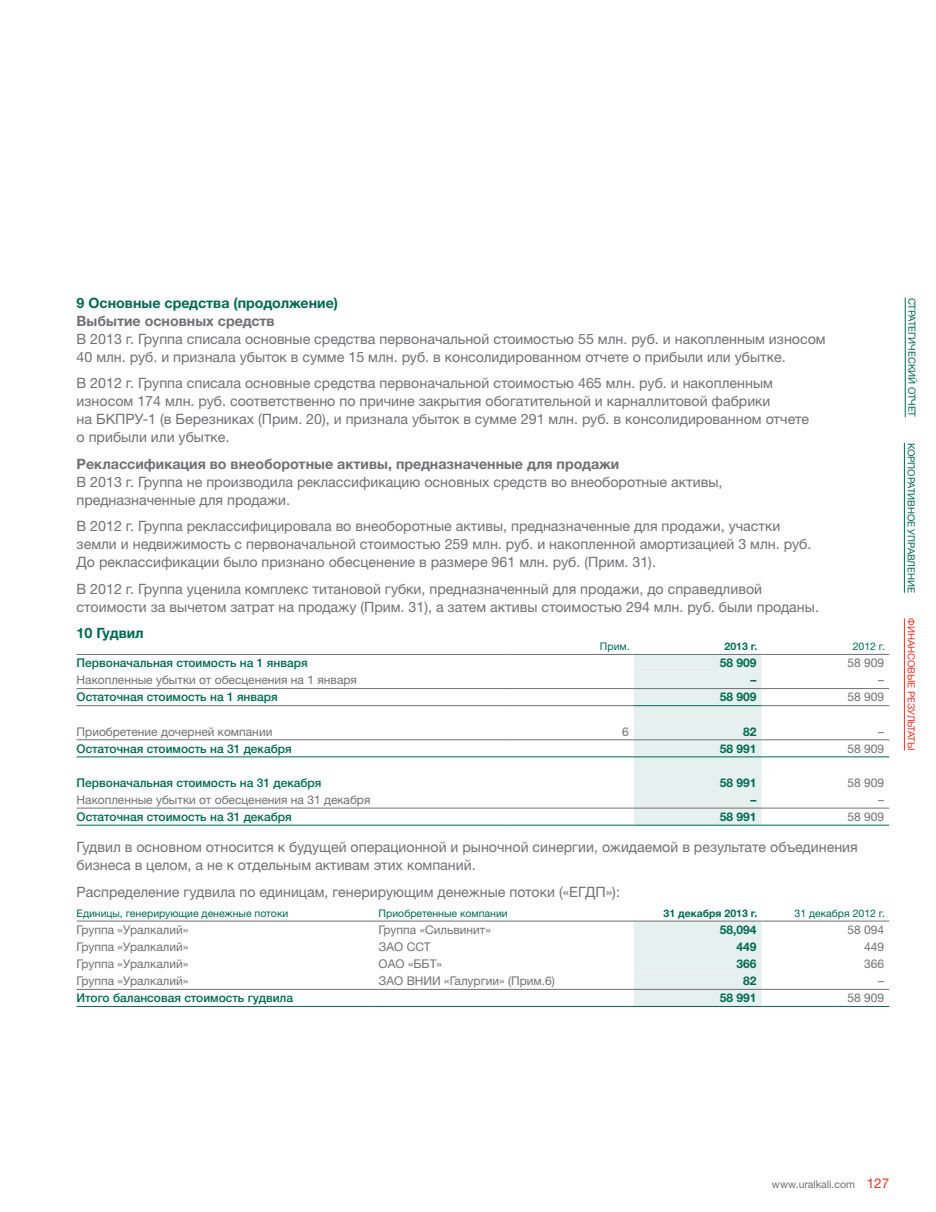
<style>
.page{position:relative;width:936px;height:1212px;background:#fff}
.page>*{position:absolute;margin:0;border:0;box-sizing:border-box;transform-origin:0 0}
.t1{font:14.25px/18px "Helvetica Neue LTW1 G";color:#717073}
.t2{font:700 14.25px "Helvetica Neue LTW1 G";color:#717073}
.t3{font:700 14.25px "Helvetica Neue LTW1 G";color:#006a51}
.t4{font:12px "Helvetica Neue LTW1 G";color:#717073}
.t5{font:500 12px "Helvetica Neue LTW1 G";color:#006a51}
.t6{font:700 12px "Helvetica Neue LTW1 G";color:#006a51}
.t7{font:10.5px "Helvetica Neue LTW1 G";color:#006a51}
.t8{font:700 10.5px "Helvetica Neue LTW1 G";color:#006a51}
.t9{font:10.5px "Helvetica Neue LTW1 G";color:#717073}
.t10{font:9.75px "Helvetica Neue LTW1 G";letter-spacing:-.01em;color:#006a51}
.t11{font:9.75px "Helvetica Neue LTW1 G";letter-spacing:-.01em;color:#ee3124}
.s1{font-size:13.5px;color:#ee3124}
</style>
<div class="page">
<hr style="left:904px;top:298px;width:1px;height:119px;background:#006a51">
<hr style="left:903px;top:443px;width:1px;height:150px;background:#006a51">
<hr style="left:903px;top:618px;width:1px;height:132px;background:#ee3124">
<div style="left:634px;top:655px;width:127px;height:170px;background:#e6f0ee"></div>
<hr style="left:77px;top:654px;width:429px;height:1px;background:#717073">
<hr style="left:506px;top:654px;width:128px;height:1px;background:#717073">
<hr style="left:634px;top:654px;width:127px;height:1px;background:#717073">
<hr style="left:761px;top:654px;width:128px;height:1px;background:#717073">
<hr style="left:77px;top:688px;width:429px;height:1px;background:#717073">
<hr style="left:506px;top:688px;width:128px;height:1px;background:#717073">
<hr style="left:634px;top:688px;width:127px;height:1px;background:#717073">
<hr style="left:761px;top:688px;width:128px;height:1px;background:#717073">
<hr style="left:77px;top:705px;width:429px;height:1px;background:#717073">
<hr style="left:506px;top:705px;width:128px;height:1px;background:#717073">
<hr style="left:761px;top:705px;width:128px;height:1px;background:#717073">
<hr style="left:77px;top:739px;width:429px;height:1px;background:#717073">
<hr style="left:506px;top:739px;width:128px;height:1px;background:#717073">
<hr style="left:634px;top:739px;width:127px;height:1px;background:#717073">
<hr style="left:761px;top:739px;width:128px;height:1px;background:#717073">
<hr style="left:77px;top:808px;width:429px;height:1px;background:#717073">
<hr style="left:506px;top:808px;width:128px;height:1px;background:#717073">
<hr style="left:634px;top:808px;width:127px;height:1px;background:#717073">
<hr style="left:761px;top:808px;width:128px;height:1px;background:#717073">
<hr style="left:634px;top:705px;width:127px;height:1px;background:#006a51">
<hr style="left:77px;top:756px;width:429px;height:1px;background:#006a51">
<hr style="left:506px;top:756px;width:128px;height:1px;background:#006a51">
<hr style="left:634px;top:756px;width:127px;height:1px;background:#006a51">
<hr style="left:761px;top:756px;width:128px;height:1px;background:#006a51">
<hr style="left:77px;top:825px;width:429px;height:1px;background:#006a51">
<hr style="left:506px;top:825px;width:128px;height:1px;background:#006a51">
<hr style="left:634px;top:825px;width:127px;height:1px;background:#006a51">
<hr style="left:761px;top:825px;width:128px;height:1px;background:#006a51">
<div style="left:634px;top:922px;width:127px;height:84px;background:#e6f0ee"></div>
<hr style="left:77px;top:921px;width:301px;height:1px;background:#717073">
<hr style="left:378px;top:921px;width:256px;height:1px;background:#717073">
<hr style="left:634px;top:921px;width:127px;height:1px;background:#717073">
<hr style="left:761px;top:921px;width:128px;height:1px;background:#717073">
<hr style="left:77px;top:989px;width:301px;height:1px;background:#717073">
<hr style="left:378px;top:989px;width:256px;height:1px;background:#717073">
<hr style="left:634px;top:989px;width:127px;height:1px;background:#717073">
<hr style="left:761px;top:989px;width:128px;height:1px;background:#717073">
<hr style="left:77px;top:1006px;width:301px;height:1px;background:#006a51">
<hr style="left:378px;top:1006px;width:256px;height:1px;background:#006a51">
<hr style="left:634px;top:1006px;width:127px;height:1px;background:#006a51">
<hr style="left:761px;top:1006px;width:128px;height:1px;background:#006a51">
<p class="t3" style="left:77px;top:294px;width:263px">9 Основные средства (продолжение)</p>
<p class="t2" style="left:77px;top:312px;width:200px">Выбытие основных средств</p>
<p class="t1" style="left:77px;top:330px;width:750px">В 2013 г. Группа списала основные средства первоначальной стоимостью 55 млн. руб. и накопленным износом<br>40 млн. руб. и признала убыток в сумме 15 млн. руб. в консолидированном отчете о прибыли или убытке.</p>
<p class="t1" style="left:77px;top:374px;width:734px">В 2012 г. Группа списала основные средства первоначальной стоимостью 465 млн. руб. и накопленным износом 174 млн. руб. соответственно по причине закрытия обогатительной и карналлитовой фабрики<br>на БКПРУ-1 (в Березниках (Прим. 20), и признала убыток в сумме 291 млн. руб. в консолидированном отчете о прибыли или убытке.</p>
<p class="t2" style="left:77px;top:455px;width:544px">Реклассификация во внеоборотные активы, предназначенные для продажи</p>
<p class="t1" style="left:77px;top:473px;width:647px">В 2013 г. Группа не производила реклассификацию основных средств во внеоборотные активы, предназначенные для продажи.</p>
<p class="t1" style="left:77px;top:517px;width:736px">В 2012 г. Группа реклассифицировала во внеоборотные активы, предназначенные для продажи, участки земли и недвижимость с первоначальной стоимостью 259 млн. руб. и накопленной амортизацией 3 млн. руб.<br>До реклассификации было признано обесценение в размере 961 млн. руб. (Прим. 31).</p>
<p class="t1" style="left:77px;top:580px;width:743px">В 2012 г. Группа уценила комплекс титановой губки, предназначенный для продажи, до справедливой стоимости за вычетом затрат на продажу (Прим. 31), а затем активы стоимостью 294 млн. руб. были проданы.</p>
<p class="t3" style="left:77px;top:624px;width:69px">10 Гудвил</p>
<p class="t7" style="left:600px;top:640px;width:31px">Прим.</p>
<p class="t8" style="left:724px;top:640px;width:34px">2013 г.</p>
<p class="t7" style="left:852px;top:640px;width:34px">2012 г.</p>
<p class="t5" style="left:77px;top:656px;width:232px">Первоначальная стоимость на 1 января</p>
<p class="t6" style="left:719px;top:655px;width:38px">58 909</p>
<p class="t4" style="left:847px;top:655px;width:38px">58 909</p>
<p class="t4" style="left:77px;top:673px;width:282px">Накопленные убытки от обесценения на 1 января</p>
<p class="t6" style="left:750px;top:673px;width:7px">–</p>
<p class="t4" style="left:878px;top:673px;width:7px">–</p>
<p class="t5" style="left:77px;top:690px;width:203px">Остаточная стоимость на 1 января</p>
<p class="t6" style="left:719px;top:690px;width:38px">58 909</p>
<p class="t4" style="left:847px;top:690px;width:38px">58 909</p>
<p class="t4" style="left:77px;top:724px;width:197px">Приобретение дочерней компании</p>
<p class="t4" style="left:622px;top:724px;width:8px">6</p>
<p class="t6" style="left:743px;top:724px;width:15px">82</p>
<p class="t4" style="left:878px;top:724px;width:7px">–</p>
<p class="t5" style="left:77px;top:741px;width:217px">Остаточная стоимость на 31 декабря</p>
<p class="t6" style="left:719px;top:741px;width:38px">58 991</p>
<p class="t4" style="left:847px;top:741px;width:38px">58 909</p>
<p class="t5" style="left:77px;top:775px;width:246px">Первоначальная стоимость на 31 декабря</p>
<p class="t6" style="left:719px;top:775px;width:38px">58 991</p>
<p class="t4" style="left:847px;top:775px;width:38px">58 909</p>
<p class="t4" style="left:77px;top:792px;width:295px">Накопленные убытки от обесценения на 31 декабря</p>
<p class="t6" style="left:750px;top:792px;width:7px">–</p>
<p class="t4" style="left:878px;top:792px;width:7px">–</p>
<p class="t5" style="left:77px;top:809px;width:217px">Остаточная стоимость на 31 декабря</p>
<p class="t6" style="left:719px;top:809px;width:38px">58 991</p>
<p class="t4" style="left:847px;top:809px;width:38px">58 909</p>
<p class="t1" style="left:77px;top:838px;width:782px">Гудвил в основном относится к будущей операционной и рыночной синергии, ожидаемой в результате объединения бизнеса в целом, а не к отдельным активам этих компаний.</p>
<p class="t1" style="left:77px;top:882px;width:545px">Распределение гудвила по единицам, генерирующим денежные потоки («ЕГДП»):</p>
<p class="t7" style="left:77px;top:906px;width:213px">Единицы, генерирующие денежные потоки</p>
<p class="t7" style="left:378px;top:906px;width:130px">Приобретенные компании</p>
<p class="t8" style="left:663px;top:906px;width:95px">31 декабря 2013 г.</p>
<p class="t7" style="left:794px;top:906px;width:92px">31 декабря 2012 г.</p>
<p class="t4" style="left:77px;top:922px;width:113px">Группа «Уралкалий»</p>
<p class="t4" style="left:378px;top:922px;width:114px">Группа «Сильвинит»</p>
<p class="t6" style="left:719px;top:922px;width:38px">58,094</p>
<p class="t4" style="left:847px;top:922px;width:38px">58 094</p>
<p class="t4" style="left:77px;top:939px;width:113px">Группа «Уралкалий»</p>
<p class="t4" style="left:378px;top:939px;width:54px">ЗАО ССТ</p>
<p class="t6" style="left:736px;top:939px;width:22px">449</p>
<p class="t4" style="left:864px;top:939px;width:22px">449</p>
<p class="t4" style="left:77px;top:956px;width:113px">Группа «Уралкалий»</p>
<p class="t4" style="left:378px;top:956px;width:65px">ОАО «ББT»</p>
<p class="t6" style="left:736px;top:956px;width:22px">366</p>
<p class="t4" style="left:864px;top:956px;width:22px">366</p>
<p class="t4" style="left:77px;top:973px;width:113px">Группа «Уралкалий»</p>
<p class="t4" style="left:378px;top:973px;width:178px">ЗАО ВНИИ «Галургии» (Прим.6)</p>
<p class="t6" style="left:743px;top:973px;width:15px">82</p>
<p class="t4" style="left:878px;top:973px;width:7px">–</p>
<p class="t5" style="left:77px;top:991px;width:218px">Итого балансовая стоимость гудвила</p>
<p class="t6" style="left:719px;top:990px;width:38px">58 991</p>
<p class="t4" style="left:847px;top:990px;width:38px">58 909</p>
<p class="t10" style="left:918px;top:298px;width:121px;rotate:90deg">СТРАТЕГИЧЕСКИЙ ОТЧЕТ</p>
<p class="t10" style="left:917px;top:443px;width:151px;rotate:90deg">КОРПОРАТИВНОЕ УПРАВЛЕНИЕ</p>
<p class="t11" style="left:917px;top:618px;width:134px;rotate:90deg">ФИНАНСОВЫЕ РЕЗУЛЬТАТЫ</p>
<p class="t9" style="left:772px;top:1177px;width:119px">www.uralkali.com <span class="s1">127</span></p>
</div>
